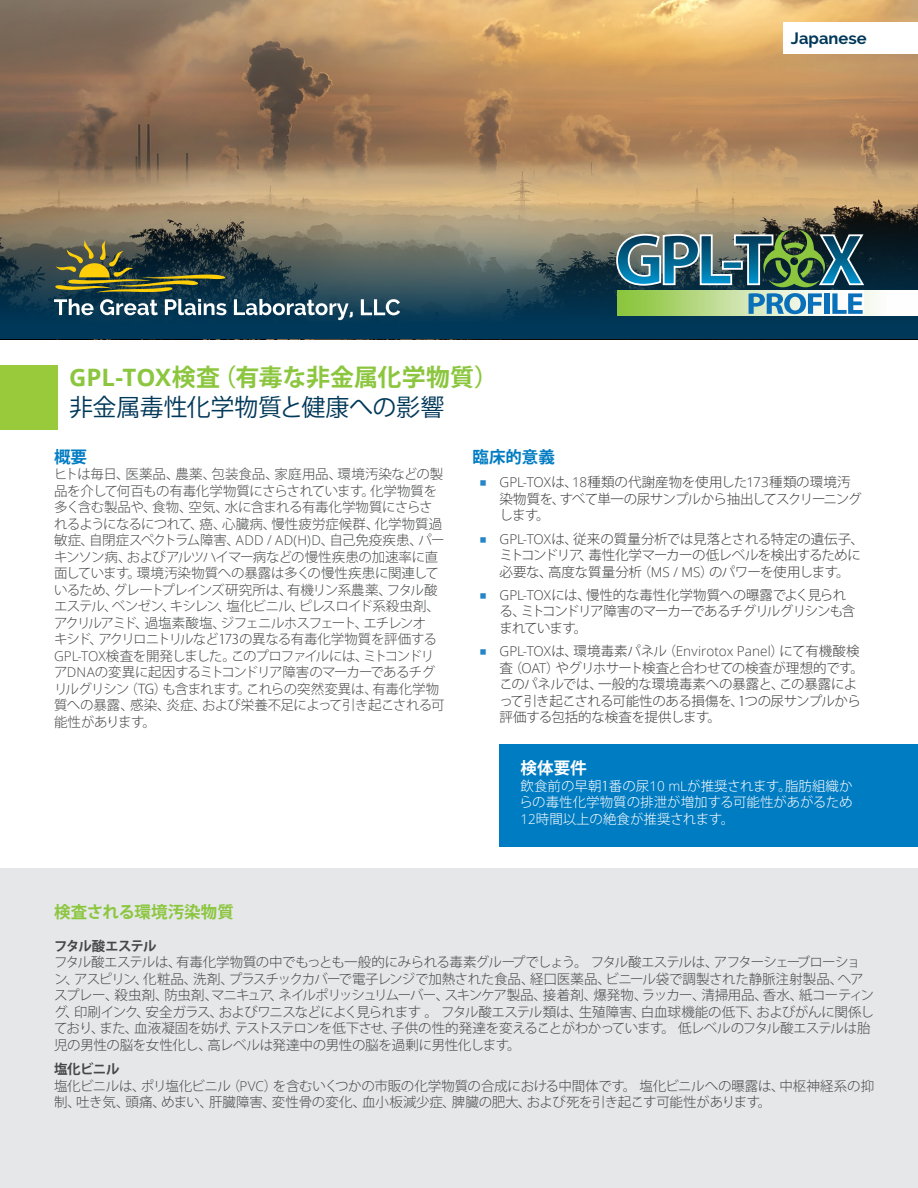
<style>
.page{position:relative;width:918px;height:1188px;background:#fff}
.page>*{position:absolute;margin:0;border:0;box-sizing:border-box;transform-origin:0 0}
.Body_Text{font:700 24px "Koz Go Pr 6 N";color:#8bc63e}
.Body_Text-2{font:24px "Koz Go Pr 6 N";letter-spacing:-.015em;color:#003859}
.Body_Text_9_5p{font:700 16.5px "Koz Go Pr 6 N";letter-spacing:-.005em;color:#8bc63e}
.Body_Text-3{font:700 16.5px "Raleway";color:#003859}
.Body_Text_9_5p-2{font:700 16.5px "Koz Go Pr 6 N";color:#007cc2}
.Body_Text_9_5p-3{font:700 16.5px "Koz Go Pr 6 N";color:#fff}
.Body_Text_9_5p-4{font:300 13.5px/16.5px "Koz Go Pr 6 N";letter-spacing:-.04em;color:#464748}
.t1{font:300 13.5px/16.5px "Koz Go Pr 6 N";letter-spacing:-.035em;color:#3e3e3f}
.Body_Text_9_5p-5{font:300 13.5px/16.5px "Koz Go Pr 6 N";letter-spacing:-.02em;color:#464748}
.Body_Text_9_5p-6{font:300 13.5px/16.5px "Koz Go Pr 6 N";color:#fff;text-align:justify}
.t2{font:300 13.5px/16.5px "Koz Go Pr 6 N";letter-spacing:-.055em;color:#3e3e3f}
.s1{font-family:"Open Sans"}
.s2{font-family:"Orator Std";font-weight:400;color:#2585c6}
.s3{font-weight:700}
</style>
<div class="page">
<div style="left:0;top:868px;width:918px;height:320px;background:#e6e7e9"></div>
<img style="left:0;top:0;width:918px;height:186px">
<svg style="left:0;top:186px;width:918px;height:153px;background:#676e65"></svg>
<div style="left:500px;top:744px;width:418px;height:102px;background:#007cc2"></div>
<div style="left:617px;top:291px;width:301px;height:24px;background:linear-gradient(to bottom,#fcfdfa,#fcfdfa)"></div>
<img style="left:617px;top:291px;width:247px;height:24px">
<img style="left:615px;top:230px;width:251px;height:57px">
<svg style="left:749px;top:293px;width:73px;height:21px;background:#6daac7"></svg>
<div style="left:824px;top:293px;width:5px;height:21px;background:#0970b9"></div>
<svg style="left:832px;top:293px;width:31px;height:21px"></svg>
<div style="left:0;top:365px;width:57px;height:65px;background:#99ca3b"></div>
<div style="left:783px;top:23px;width:135px;height:31px;background:#fff"></div>
<svg style="left:54px;top:240px;width:299px;height:80px;background:#435753"></svg>
<svg style="left:361px;top:299px;width:39px;height:16px"></svg>
<p class="Body_Text" style="left:69px;top:364px;width:431px"><span class="s1">GPL-TOX</span>検査（有毒な非金属化学物質）</p>
<p class="Body_Text-2" style="left:69px;top:394px;width:377px">非金属毒性化学物質と健康への影響</p>
<p class="Body_Text-3" style="left:791px;top:29px;width:77px">Japanese</p>
<p class="Body_Text_9_5p-2" style="left:54px;top:447px;width:35px">概要</p>
<p class="Body_Text_9_5p-4" style="left:54px;top:466px;width:392px">ヒトは毎日、医薬品、農薬、包装食品、家庭用品、環境汚染などの製品を介して何百もの有毒化学物質にさらされています。化学物質を多く含む製品や、食物、空気、水に含まれる有毒化学物質にさらされるようになるにつれて、癌、心臓病、慢性疲労症候群、化学物質過敏症、自閉症スペクトラム障害、<span class="s1">ADD / AD(H)D</span>、自己免疫疾患、パーキンソン病、およびアルツハイマー病などの慢性疾患の加速率に直面しています。環境汚染物質への暴露は多くの慢性疾患に関連しているため、グレートプレインズ研究所は、有機リン系農薬、フタル酸エステル、ベンゼン、キシレン、塩化ビニル、ピレスロイド系殺虫剤、アクリルアミド、過塩素酸塩、ジフェニルホスフェート、エチレンオ<br>キシド、アクリロニトリルなど173の異なる有毒化学物質を評価する<span class="s1">GPL-TOX</span>検査を開発しました。このプロファイルには、ミトコンドリア<span class="s1">DNA</span>の変異に起因するミトコンドリア障害のマーカーであるチグリルグリシン（TG）も含まれます。これらの突然変異は、有毒化学物質への暴露、感染、炎症、および栄養不足によって引き起こされる可能性があります。</p>
<p class="Body_Text_9_5p-2" style="left:472px;top:447px;width:84px">臨床的意義</p>
<p class="t1" style="left:500px;top:474px;width:364px;text-indent:-20px"><span class="s2">■</span> <span class="s1">GPL-TOX</span>は、<span class="s1">18</span>種類の代謝産物を使用した<span class="s1">173</span>種類の環境汚染物質を、すべて単一の尿サンプルから抽出してスクリーニングします。</p>
<p class="t1" style="left:500px;top:531px;width:366px;text-indent:-20px"><span class="s2">■</span> <span class="s1">GPL-TOX</span>は、従来の質量分析では見落とされる特定の遺伝子、ミトコンドリア、毒性化学マーカーの低レベルを検出するために必要な、高度な質量分析（<span class="s1">MS / MS</span>）のパワーを使用します。</p>
<p class="t2" style="left:500px;top:587px;width:357px;text-indent:-20px"><span class="s2">■</span> <span class="s1">GPL-TOX</span>には、慢性的な毒性化学物質への曝露でよく見られる、ミトコンドリア障害のマーカーであるチグリルグリシンも含まれています。</p>
<p class="t1" style="left:500px;top:643px;width:366px;text-indent:-20px"><span class="s2">■</span> <span class="s1">GPL-TOX</span>は、環境毒素パネル（<span class="s1">Envirotox Panel</span>）にて有機酸検査（<span class="s1">OAT</span>）やグリホサート検査と合わせての検査が理想的です。このパネルでは、一般的な環境毒素への暴露と、この暴露によって引き起こされる可能性のある損傷を、1つの尿サンプルから評価する包括的な検査を提供します。</p>
<p class="Body_Text_9_5p-3" style="left:521px;top:759px;width:68px">検体要件</p>
<p class="Body_Text_9_5p-6" style="left:520px;top:778px;width:335px">飲食前の早朝1番の尿<span class="s1">10 mL</span>が推奨されます。脂肪組織からの毒性化学物質の排泄が増加する可能性があがるため<span class="s1">12</span>時間以上の絶食が推奨されます。</p>
<p class="Body_Text_9_5p" style="left:54px;top:902px;width:181px">検査される環境汚染物質</p>
<p class="Body_Text_9_5p-4" style="left:54px;top:938px;width:822px"><span class="s3">フタル酸エステル<br></span>フタル酸エステルは、有毒化学物質の中でもっとも一般的にみられる毒素グループでしょう。 フタル酸エステルは、アフターシェーブローション、アスピリン、化粧品、洗剤、プラスチックカバーで電子レンジで加熱された食品、経口医薬品、ビニール袋で調製された静脈注射製品、ヘアスプレー、殺虫剤、防虫剤、マニキュア、ネイルポリッシュリムーバー、スキンケア製品、接着剤、爆発物、ラッカー、清掃用品、香水、紙コーティング、印刷インク、安全ガラス、およびワニスなどによく見られます 。 フタル酸エステル類は、生殖障害、白血球機能の低下、およびがんに関係しており、また、血液凝固を妨げ、テストステロンを低下させ、子供の性的発達を変えることがわかっています。 低レベルのフタル酸エステルは胎児の男性の脳を女性化し、高レベルは発達中の男性の脳を過剰に男性化します。</p>
<p class="Body_Text_9_5p-5" style="left:54px;top:1061px;width:822px"><span class="s3">塩化ビニル<br></span>塩化ビニルは、ポリ塩化ビニル（<span class="s1">PVC</span>）を含むいくつかの市販の化学物質の合成における中間体です。 塩化ビニルへの曝露は、中枢神経系の抑制、吐き気、頭痛、めまい、肝臓障害、変性骨の変化、血小板減少症、脾臓の肥大、および死を引き起こす可能性があります。</p>
</div>
